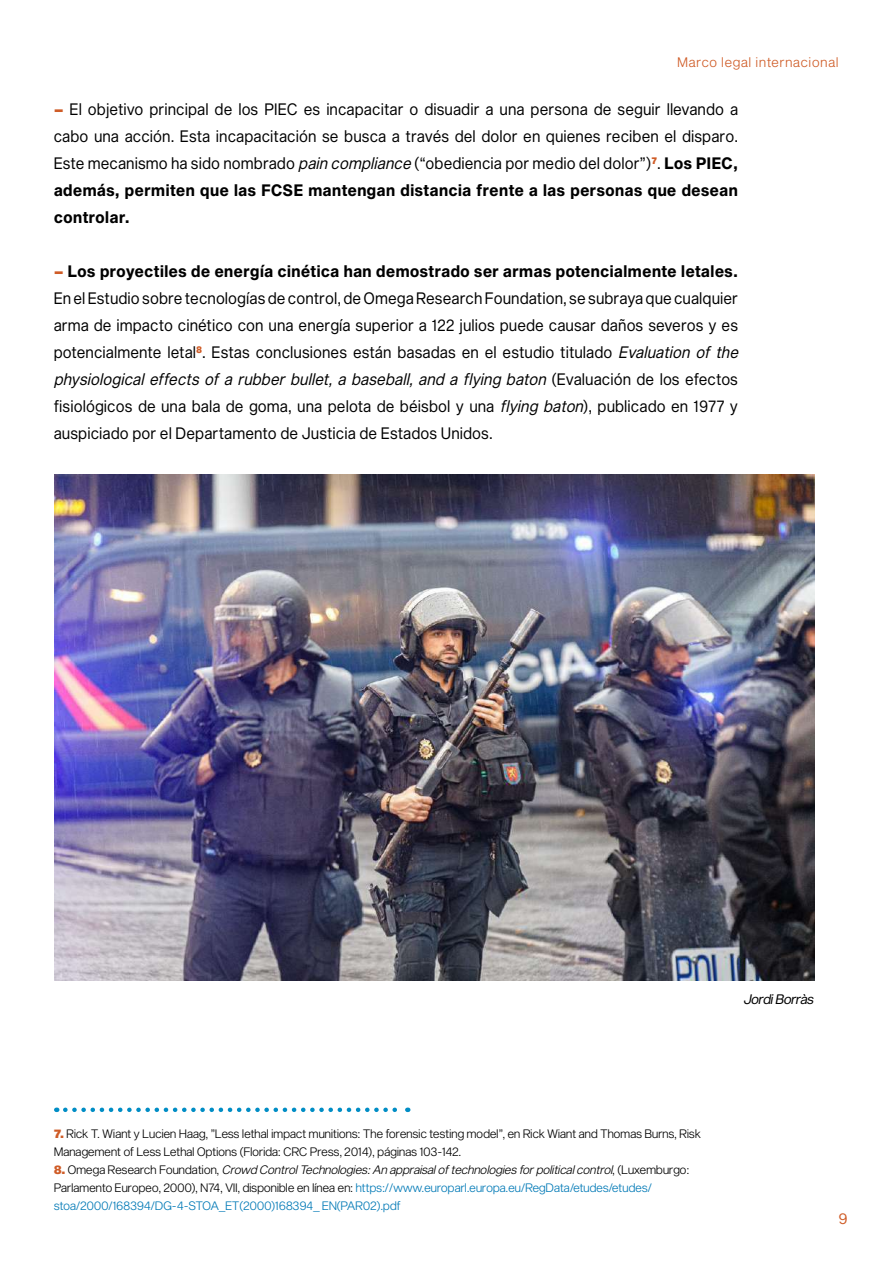
<style>
.page{position:relative;width:893px;height:1263px;background:#fff}
.page>*{position:absolute;margin:0;border:0;box-sizing:border-box;transform-origin:0 0}
.t1{font:16.2px/27px "Sequel Sans Book Disp";letter-spacing:.05em;color:#000;text-align:justify;scale:.92 1}
.t2{font:16.2px/27px "Sequel Sans Bold Head";letter-spacing:.04em;color:#000;scale:.92 1}
.t3{font:15px "Sequel Sans Book Disp";color:#cf5c27}
.t4{font:13.5px "Sequel Sans Light Body";color:#cf5c27}
.t5{font:italic 13.5px "Sequel Sans Book Disp";color:#000}
.t6{font:12px/18px "Sequel Sans Light Disp";letter-spacing:.02em;color:#000}
.s1{font-family:"Sequel Sans Black Disp";font-size:15.75px;color:#cf5c27}
.s2{font-style:italic}
.s3{font-family:"Sequel Sans Bold Head"}
.s4{font-family:"Sequel Sans Black Disp";color:#cf5c27}
.s5{color:#0079b6}
</style>
<div class="page">
<svg style="left:65px;top:1107px;width:343px;height:5px"></svg>
<img style="left:55px;top:474px;width:760px;height:507px">
<p class="t4" style="left:677px;top:53px;width:164px">Marco legal internacional</p>
<p class="t1" style="left:54px;top:97px;width:745px"><span class="s1">–</span> El objetivo principal de los PIEC es incapacitar o disuadir a una persona de seguir llevando a cabo una acción. Esta incapacitación se busca a través del dolor en quienes reciben el disparo.<br>Este mecanismo ha sido nombrado <span class="s2">pain compliance</span> (“obediencia por medio del dolor”)<sup>7</sup>. <span class="s3">Los PIEC,</span></p>
<p class="t2" style="left:54px;top:178px;width:745px">además, permiten que las FCSE mantengan distancia frente a las personas que desean controlar.</p>
<p class="t2" style="left:54px;top:259px;width:745px"><span class="s1">–</span> Los proyectiles de energía cinética han demostrado ser armas potencialmente letales.</p>
<p class="t1" style="left:54px;top:286px;width:750px;text-align:left">En el Estudio sobre tecnologías de control, de Omega Research Foundation, se subraya que cualquier arma de impacto cinético con una energía superior a 122 julios puede causar daños severos y es potencialmente letal<sup>8</sup>. Estas conclusiones están basadas en el estudio titulado <span class="s2">Evaluation of the physiologicaleffectsofarubberbullet,abaseball,and aflying baton</span> ( E v a l u a c i ó n d e l o s e f e c t o s fisiológicos de una bala de goma, una pelota de béisbol y una <span class="s2">flying baton</span>), publicado en 1977 y auspiciado por el Departamento de Justicia de Estados Unidos.</p>
<p class="t5" style="left:743px;top:989px;width:75px">JordiBorràs</p>
<p class="t6" style="left:54px;top:1125px;width:648px"><span class="s4">7.</span> Rick T. Wiant y Lucien Haag, ”Less lethal impact munitions: The forensic testing model”, en Rick Wiant and Thomas Burns, Risk Management of Less Lethal Options (Florida: CRC Press, 2014), páginas 103-142.<br><span class="s4">8 .</span> O m e g a R e s e a r c h F o u n d a t i o n , <span class="s2">Crowd ControlTechnologies:Anappraisaloftechnologiesforpoliticalcontrol</span>, ( L u x e m b u r g o :<br>Parlamento Europeo, 2000), N74, VII, disponible en línea en: <span class="s5">https://www.europarl.europa.eu/RegData/etudes/etudes/ stoa/2000/168394/DG-4-STOA_ET(2000)168394_ EN(PAR02).pdf</span></p>
<p class="t3" style="left:839px;top:1207px;width:10px">9</p>
</div>
